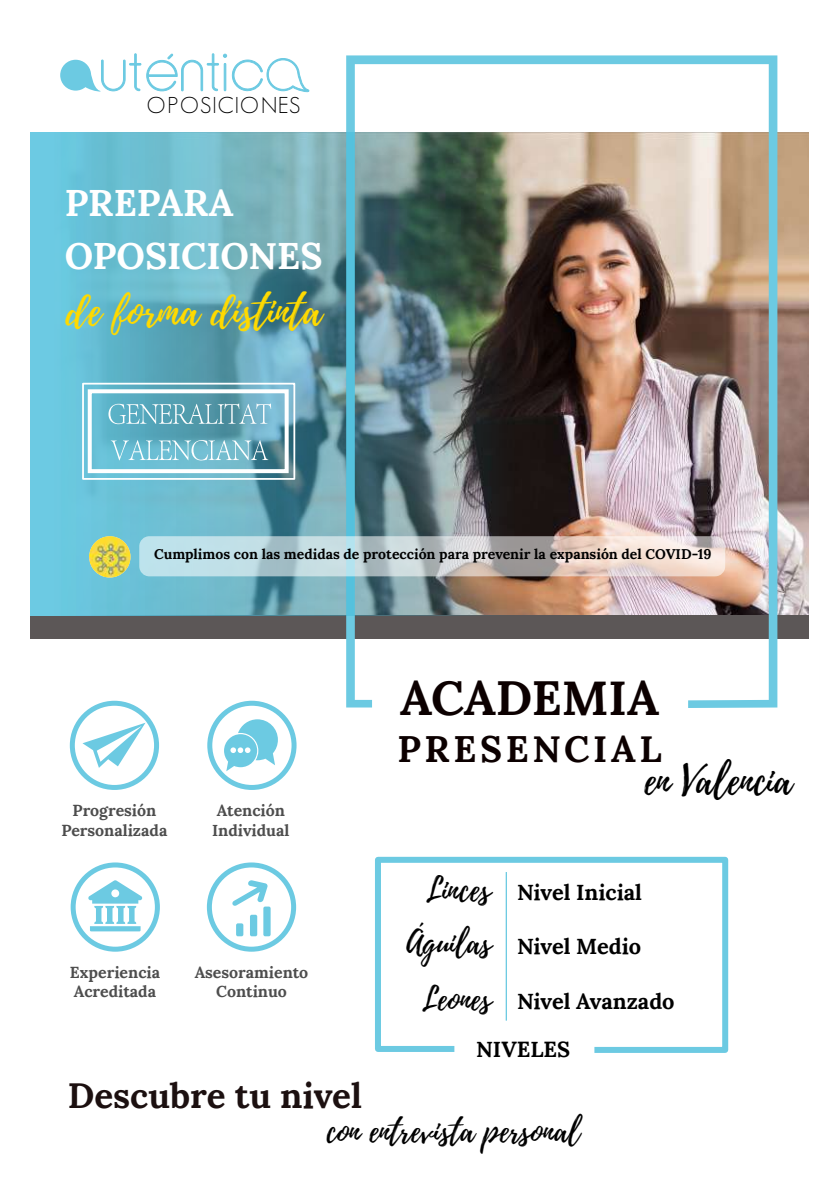
<style>
.page{position:relative;width:840px;height:1191px;background:#fff}
.page>*{position:absolute;margin:0;border:0;box-sizing:border-box;transform-origin:0 0}
.t1{font:48px "font 0000000024 ebcf 8 e";color:#0c0000}
.t2{font:42.2px "Playlist Script";color:#ffda00}
.t3{font:40px "Playlist Script";color:#000}
.t4{font:37px/52.4px "font 0000000024 ebcf 8 e";color:#fff}
.t5{font:36.8px "font 0000000024 ebcf 8 e";letter-spacing:.1em;color:#0c0000}
.t6{font:35px "font 0000000024 ebcf 8 e";color:#1c1010}
.t7{font:32.8px "Playlist Script";color:#000}
.t8{font:32px/55.8px "Playlist Script";color:#000;text-align:center}
.t9{font:22.4px "font 0000000024 ebcf 8 e";letter-spacing:.05em;color:#000}
.t10{font:21.8px "font 0000000024 ebcf 8 e";color:#000}
.t11{font:16px/19.4px "font 0000000024 ebcf 8 e";color:#4d4d4d;text-align:center}
.t12{font:14px "font 0000000024 ebcf 8 e";color:#000}
</style>
<div class="page">
<div style="left:31px;top:614px;width:777px;height:25px;background:#5c5757"></div>
<img style="left:777px;top:133px;width:31px;height:481px">
<img style="left:346px;top:55px;width:431px;height:653px">
<img style="left:31px;top:133px;width:483px;height:482px">
<svg style="left:60px;top:53px;width:249px;height:39px"></svg>
<svg style="left:82px;top:723px;width:63px;height:45px"></svg>
<div style="left:70px;top:701px;width:89px;height:89px;border:5px solid #6ccae2;border-radius:50%"></div>
<svg style="left:224px;top:719px;width:54px;height:52px"></svg>
<div style="left:207px;top:701px;width:89px;height:89px;border:5px solid #6ccae2;border-radius:50%"></div>
<svg style="left:88px;top:880px;width:54px;height:51px"></svg>
<div style="left:71px;top:862px;width:89px;height:90px;border:5px solid #6ccae2;border-radius:50%"></div>
<svg style="left:232px;top:880px;width:36px;height:26px"></svg>
<div style="left:263px;top:906px;width:7px;height:30px;background:#6ccae2;border-radius:2px"></div>
<div style="left:250px;top:915px;width:7px;height:21px;background:#6ccae2;border-radius:2px"></div>
<div style="left:236px;top:923px;width:7px;height:13px;background:#6ccae2;border-radius:2px"></div>
<div style="left:207px;top:862px;width:89px;height:90px;border:5px solid #6ccae2;border-radius:50%"></div>
<svg style="left:375px;top:856px;width:354px;height:197px"></svg>
<hr style="left:505px;top:872px;width:2px;height:149px;background:#6ccae2">
<svg style="left:108px;top:403px;width:163px;height:21px;background:#78b4c3"></svg>
<svg style="left:111px;top:440px;width:157px;height:20px;background:#82c1d1"></svg>
<div style="left:82px;top:383px;width:213px;height:97px;border:2px solid #fff"></div>
<div style="left:88px;top:389px;width:201px;height:84px;border:4px solid #fff"></div>
<img style="left:89px;top:536px;width:41px;height:42px;border-radius:50%">
<div style="left:139px;top:536px;width:586px;height:40px;background:#fff;border-radius:10px;opacity:.56"></div>
<h3 class="t9" style="left:147px;top:92px;width:155px">OPOSICIONES</h3>
<h3 class="t4" style="left:65px;top:176px;width:259px">PREPARA<br>OPOSICIONES</h3>
<h2 class="t2" style="left:66px;top:281px;width:257px">de forma distinta</h2>
<p class="t12" style="left:154px;top:545px;width:559px">Cumplimos con las medidas de protección para prevenir la expansión del COVID-19</p>
<p class="t11" style="left:61px;top:801px;width:107px">Progresión<br>Personalizada</p>
<p class="t11" style="left:212px;top:801px;width:79px;text-align:left">Atención<br>Individual</p>
<p class="t11" style="left:70px;top:962px;width:92px;text-align:left">Experiencia<br>Acreditada</p>
<p class="t11" style="left:195px;top:962px;width:115px">Asesoramiento<br>Continuo</p>
<h3 class="t6" style="left:68px;top:1073px;width:296px">Descubre tu nivel</h3>
<h1 class="t1" style="left:400px;top:667px;width:260px">ACADEMIA</h1>
<h3 class="t5" style="left:397px;top:725px;width:266px">PRESENCIAL</h3>
<h3 class="t3" style="left:644px;top:752px;width:149px">en Valencia</h3>
<h3 class="t7" style="left:425px;top:866px;width:67px">Linces</h3>
<h3 class="t10" style="left:517px;top:878px;width:126px">Nivel Inicial</h3>
<h3 class="t8" style="left:406px;top:916px;width:87px">Águilas<br>Leones</h3>
<h3 class="t10" style="left:476px;top:1035px;width:96px">NIVELES</h3>
<h3 class="t10" style="left:517px;top:932px;width:125px">Nivel Medio</h3>
<h3 class="t10" style="left:517px;top:987px;width:159px">Nivel Avanzado</h3>
<h3 class="t8" style="left:327px;top:1105px;width:254px">con entrevista personal</h3>
</div>
